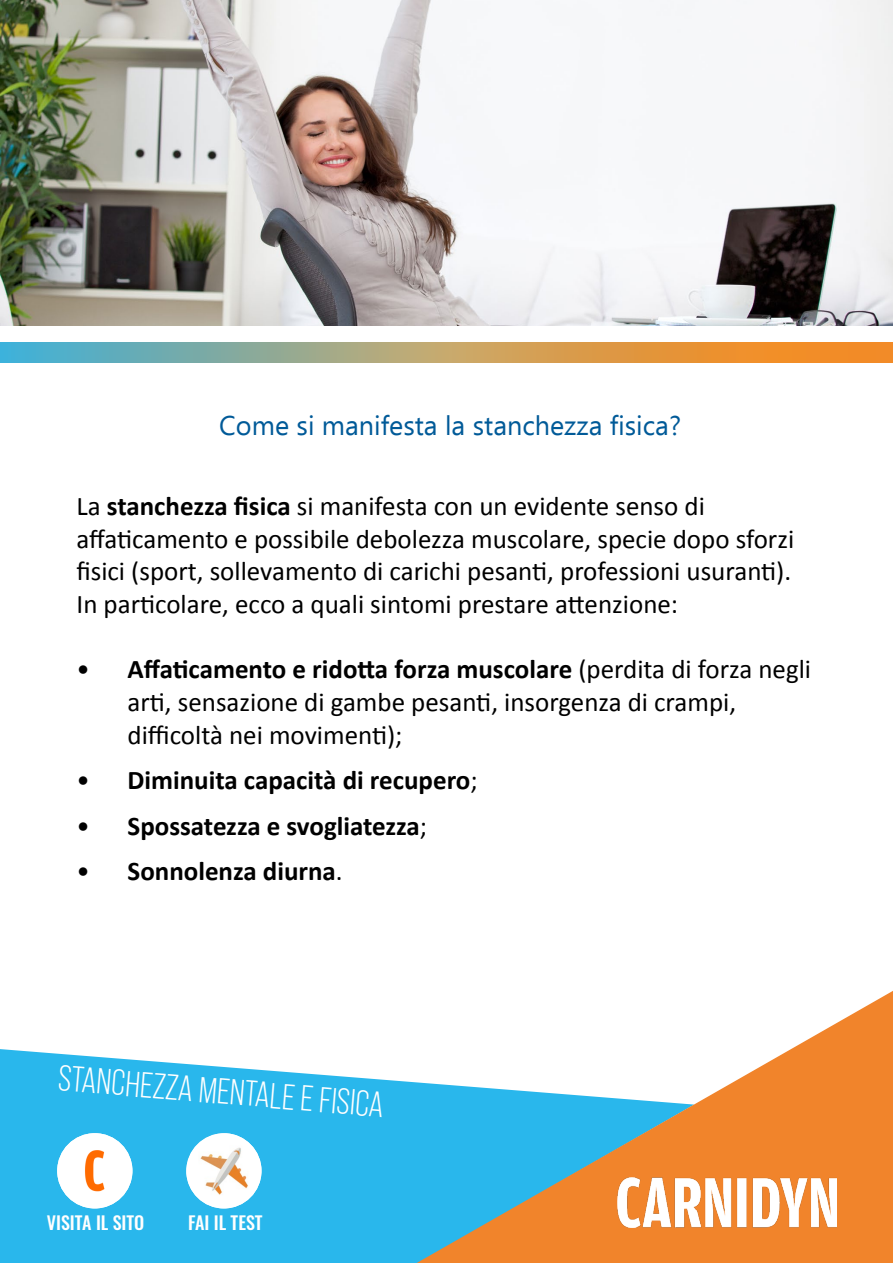
<style>
.page{position:relative;width:893px;height:1263px;background:#fff}
.page>*{position:absolute;margin:0;border:0;box-sizing:border-box;transform-origin:0 0}
.t1{font:36px "Bebas Neue Pro";color:#fff}
.t2{font:27px/32.7px "Calibri";color:#000}
.t3{font:700 27px "Calibri";color:#000}
.t4{font:27px "Ebrima";color:#005a98}
.t5{font:500 18px "Oswald";color:#fff}
.s1{font-weight:700}
.s2{font-weight:400}
</style>
<div class="page">
<svg style="left:0;top:1049px;width:417px;height:214px;background:#3cbded"></svg>
<svg style="left:417px;top:991px;width:476px;height:272px"></svg>
<svg style="left:0;top:343px;width:893px;height:19px;background:#b2a06f"></svg>
<img style="left:57px;top:1133px;width:75px;height:75px;border-radius:38px">
<img style="left:186px;top:1133px;width:75px;height:75px;border-radius:36px">
<img style="left:0;top:0;width:893px;height:325px">
<img style="left:618px;top:1178px;width:219px;height:49px">
<p class="t4" style="left:219px;top:407px;width:463px">Come si manifesta la stanchezza fisica?</p>
<p class="t2" style="left:77px;top:489px;width:719px">La <span class="s1">stanchezza fisica</span> si manifesta con un evidente senso di affaticamento e possibile debolezza muscolare, specie dopo sforzi fisici (sport, sollevamento di carichi pesanti, professioni usuranti).<br>In particolare, ecco a quali sintomi prestare attenzione:</p>
<p class="t2" style="left:128px;top:652px;width:685px;text-indent:-51px">• <span class="s1">Affaticamento e ridotta forza muscolare</span> (perdita di forza negli arti, sensazione di gambe pesanti, insorgenza di crampi, difficoltà nei movimenti);</p>
<p class="t3" style="left:77px;top:761px;width:403px"><span class="s2">•</span> Diminuita capacità di recupero<span class="s2">;</span></p>
<p class="t3" style="left:77px;top:807px;width:352px"><span class="s2">•</span> Spossatezza e svogliatezza<span class="s2">;</span></p>
<p class="t3" style="left:77px;top:852px;width:268px"><span class="s2">•</span> Sonnolenza diurna<span class="s2">.</span></p>
<h1 class="t1" style="left:60px;top:1057px;width:328px;rotate:5deg">STANCHEZZA MENTALE E FISICA</h1>
<p class="t5" style="left:47px;top:1207px;width:99px">VISITA IL SITO</p>
<p class="t5" style="left:188px;top:1207px;width:76px">FAI IL TEST</p>
</div>
